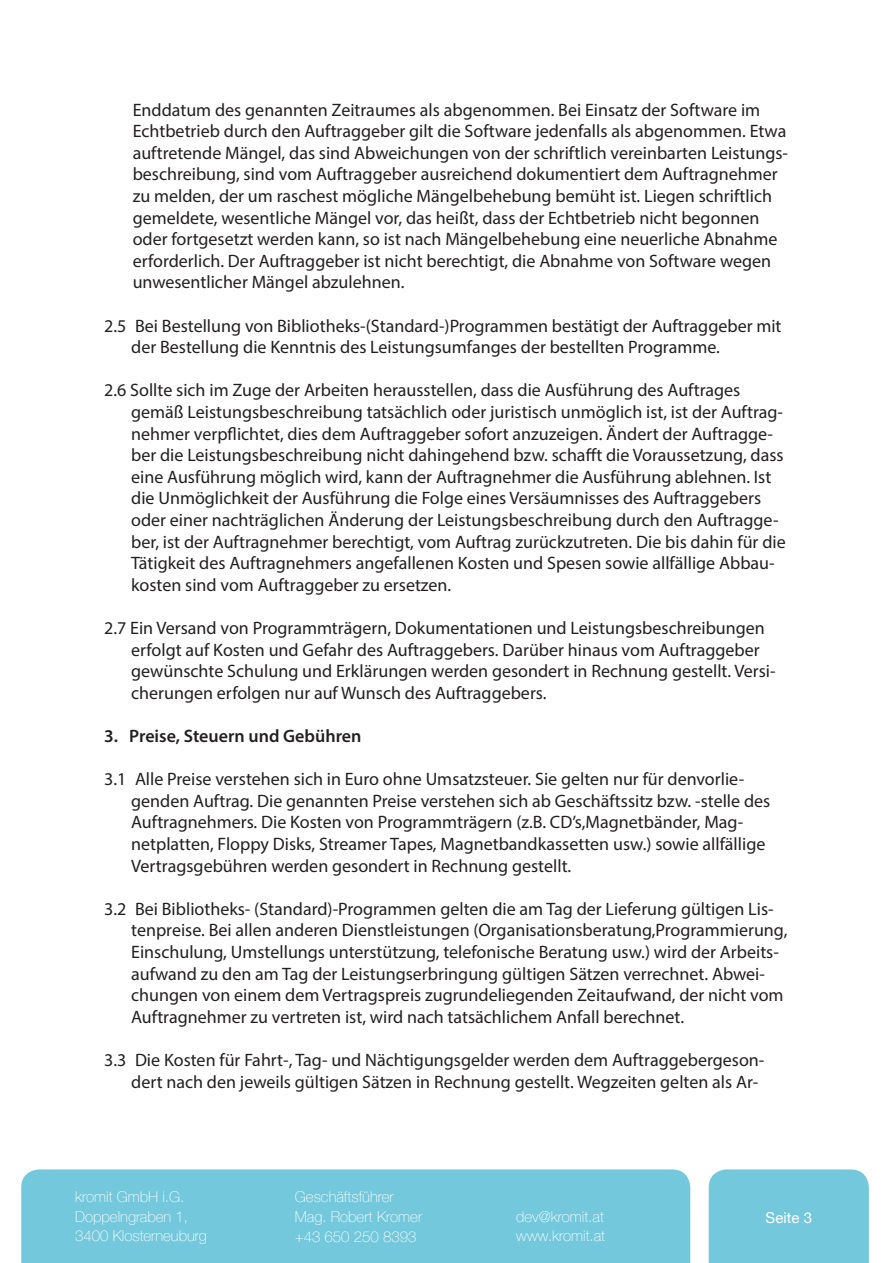
<style>
.page{position:relative;width:893px;height:1263px;background:#fff}
.page>*{position:absolute;margin:0;border:0;box-sizing:border-box;transform-origin:0 0}
.t1{font:18px/21.6px "Myriad Pro";color:#231f20}
.t2{font:600 18px "Myriad Pro";color:#231f20}
.t3{font:100 15px/19.5px "Helvetica Neue";color:#fff}
.t4{font:15px "Helvetica Neue";color:#fff}
</style>
<div class="page">
<div style="left:21px;top:1169px;width:669px;height:94px;background:#74c8db"></div>
<div style="left:709px;top:1169px;width:160px;height:94px;background:#74c8db"></div>
<p class="t1" style="left:133px;top:98px;width:657px">Enddatum des genannten Zeitraumes als abgenommen. Bei Einsatz der Software im Echtbetrieb durch den Auftraggeber gilt die Software jedenfalls als abgenommen. Etwa auftretende Mängel, das sind Abweichungen von der schriftlich vereinbarten Leistungs&shy;beschreibung, sind vom Auftraggeber ausreichend dokumentiert dem Auftragnehmer zu melden, der um raschest mögliche Mängelbehebung bemüht ist. Liegen schriftlich gemeldete, wesentliche Mängel vor, das heißt, dass der Echtbetrieb nicht begonnen oder fortgesetzt werden kann, so ist nach Mängelbehebung eine neuerliche Abnahme erforderlich. Der Auftraggeber ist nicht berechtigt, die Abnahme von Software wegen unwesentlicher Mängel abzulehnen.</p>
<p class="t1" style="left:131px;top:314px;width:652px;text-indent:-27px">2.5 Bei Bestellung von Bibliotheks-(Standard-)Programmen bestätigt der Auftraggeber mit der Bestellung die Kenntnis des Leistungsumfanges der bestellten Programme.</p>
<p class="t1" style="left:131px;top:379px;width:656px;text-indent:-27px">2.6 Sollte sich im Zuge der Arbeiten herausstellen, dass die Ausführung des Auftrages gemäß Leistungsbeschreibung tatsächlich oder juristisch unmöglich ist, ist der Auftrag&shy;nehmer verpflichtet, dies dem Auftraggeber sofort anzuzeigen. Ändert der Auftragge&shy;ber die Leistungsbeschreibung nicht dahingehend bzw. schafft die Voraussetzung, dass eine Ausführung möglich wird, kann der Auftragnehmer die Ausführung ablehnen. Ist die Unmöglichkeit der Ausführung die Folge eines Versäumnisses des Auftraggebers oder einer nachträglichen Änderung der Leistungsbeschreibung durch den Auftragge&shy;ber, ist der Auftragnehmer berechtigt, vom Auftrag zurückzutreten. Die bis dahin für die Tätigkeit des Auftragnehmers angefallenen Kosten und Spesen sowie allfällige Abbau&shy;kosten sind vom Auftraggeber zu ersetzen.</p>
<p class="t1" style="left:131px;top:617px;width:646px;text-indent:-27px">2.7 Ein Versand von Programmträgern, Dokumentationen und Leistungsbeschreibungen erfolgt auf Kosten und Gefahr des Auftraggebers. Darüber hinaus vom Auftraggeber gewünschte Schulung und Erklärungen werden gesondert in Rechnung gestellt. Versi&shy;cherungen erfolgen nur auf Wunsch des Auftraggebers.</p>
<p class="t2" style="left:104px;top:724px;width:259px">3. Preise, Steuern und Gebühren</p>
<p class="t1" style="left:131px;top:768px;width:641px;text-indent:-27px">3.1 Alle Preise verstehen sich in Euro ohne Umsatzsteuer. Sie gelten nur für denvorlie&shy;genden Auftrag. Die genannten Preise verstehen sich ab Geschäftssitz bzw. -stelle des Auftragnehmers. Die Kosten von Programmträgern (z.B. CD’s,Magnetbänder, Mag&shy;netplatten, Floppy Disks, Streamer Tapes, Magnetbandkassetten usw.) sowie allfällige Vertragsgebühren werden gesondert in Rechnung gestellt.</p>
<p class="t1" style="left:131px;top:898px;width:658px;text-indent:-27px">3.2 Bei Bibliotheks- (Standard)-Programmen gelten die am Tag der Lieferung gültigen Lis&shy;tenpreise. Bei allen anderen Dienstleistungen (Organisationsberatung,Programmierung, Einschulung, Umstellungs unterstützung, telefonische Beratung usw.) wird der Arbeits&shy;aufwand zu den am Tag der Leistungserbringung gültigen Sätzen verrechnet. Abwei&shy;chungen von einem dem Vertragspreis zugrundeliegenden Zeitaufwand, der nicht vom Auftragnehmer zu vertreten ist, wird nach tatsächlichem Anfall berechnet.</p>
<p class="t1" style="left:131px;top:1049px;width:635px;text-indent:-27px">3.3 Die Kosten für Fahrt-, Tag- und Nächtigungsgelder werden dem Auftraggebergeson&shy;dert nach den jeweils gültigen Sätzen in Rechnung gestellt. Wegzeiten gelten als Ar-</p>
<p class="t3" style="left:75px;top:1186px;width:133px">kromit GmbH i.G.<br>Doppelngraben 1,<br>3400 Klosterneuburg</p>
<p class="t3" style="left:295px;top:1186px;width:129px;line-height:20px">Geschäftsführer<br>Mag. Robert Kromer +43 650 250 8393</p>
<p class="t3" style="left:516px;top:1206px;width:90px">dev@kromit.at www.kromit.at</p>
<p class="t4" style="left:766px;top:1207px;width:48px">Seite 3</p>
</div>
